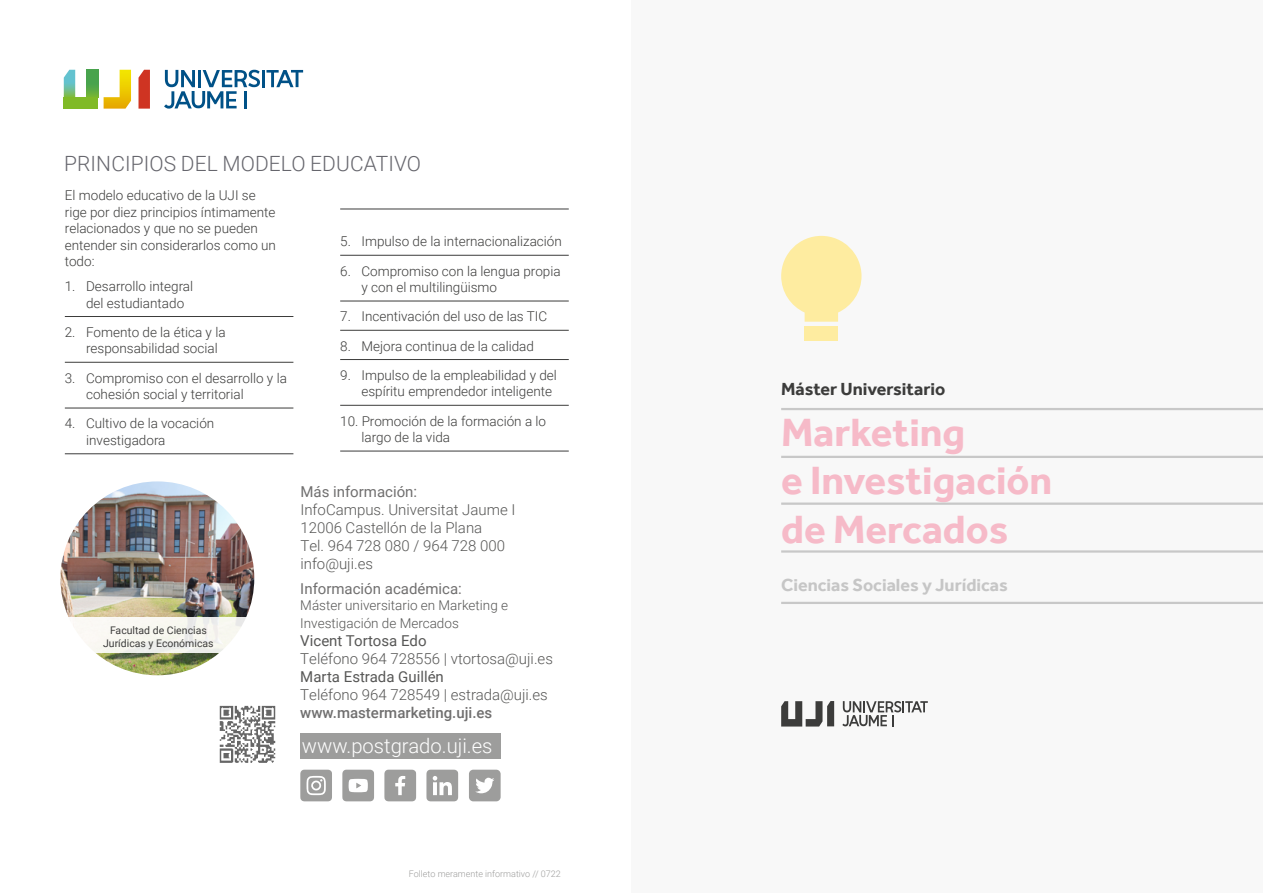
<style>
.page{position:relative;width:1263px;height:893px;background:#fff}
.page>*{position:absolute;margin:0;border:0;box-sizing:border-box;transform-origin:0 0}
.t1{font:700 40.5px/48.6px "Effra";color:#f6bac8}
.t2{font:300 21px "Roboto";letter-spacing:.005em;color:#66666d}
.t3{font:300 20.25px "Roboto";color:#fff}
.t4{font:700 18px "Effra";color:#c6c6c6}
.t5{font:700 18px "Effra";color:#3c3c3b}
.t6{font:300 15px/18px "Roboto";color:#575756}
.t7{font:15px "Roboto";color:#706f6f}
.t8{font:15px "Roboto";color:#575756}
.t9{font:500 15px "Roboto";color:#706f6f}
.t10{font:300 13.5px/16.5px "Roboto";color:#3c3c3b}
.t11{font:300 13.5px/18px "Roboto";color:#575756}
.t12{font:10.5px/12.6px "Roboto";color:#3c3c3b;text-align:center}
.t13{font:300 9px "Roboto";color:#9d9d9c}
</style>
<div class="page">
<div style="left:300px;top:734px;width:201px;height:25px;background:#9d9d9c"></div>
<img style="left:60px;top:481px;width:194px;height:194px;border-radius:97px">
<svg style="left:68px;top:617px;width:178px;height:36px;fill:#f8f7f0"></svg>
<hr style="left:65px;top:316px;width:228px;height:1px;background:#3c3c3b">
<hr style="left:65px;top:362px;width:228px;height:1px;background:#3c3c3b">
<hr style="left:65px;top:408px;width:228px;height:1px;background:#3c3c3b">
<hr style="left:65px;top:453px;width:228px;height:1px;background:#3c3c3b">
<hr style="left:340px;top:209px;width:229px;height:1px;background:#3c3c3b">
<hr style="left:340px;top:255px;width:229px;height:1px;background:#3c3c3b">
<hr style="left:340px;top:301px;width:229px;height:1px;background:#3c3c3b">
<hr style="left:340px;top:330px;width:229px;height:1px;background:#3c3c3b">
<hr style="left:340px;top:359px;width:229px;height:1px;background:#3c3c3b">
<hr style="left:340px;top:405px;width:229px;height:1px;background:#3c3c3b">
<hr style="left:340px;top:451px;width:229px;height:1px;background:#3c3c3b">
<svg style="left:138px;top:70px;width:12px;height:39px"></svg>
<svg style="left:64px;top:70px;width:11px;height:27px"></svg>
<svg style="left:87px;top:70px;width:11px;height:27px"></svg>
<div style="left:64px;top:97px;width:34px;height:12px;background:#80ba27"></div>
<svg style="left:104px;top:70px;width:27px;height:39px"></svg>
<hr style="left:262px;top:70px;width:3px;height:17px;background:#005187">
<svg style="left:266px;top:70px;width:37px;height:17px"></svg>
<svg style="left:164px;top:70px;width:96px;height:39px"></svg>
<div style="left:631px;top:0;width:632px;height:893px;background:#f8f8f8"></div>
<svg style="left:300px;top:770px;width:158px;height:31px"></svg>
<svg style="left:469px;top:770px;width:32px;height:31px"></svg>
<img style="left:219px;top:705px;width:57px;height:58px">
<svg style="left:842px;top:701px;width:86px;height:25px"></svg>
<svg style="left:781px;top:701px;width:53px;height:25px"></svg>
<hr style="left:781px;top:408px;width:482px;height:2px;background:#c8c8c8">
<hr style="left:781px;top:456px;width:482px;height:2px;background:#c8c8c8">
<hr style="left:781px;top:502px;width:482px;height:3px;background:#c8c8c8">
<hr style="left:781px;top:550px;width:482px;height:3px;background:#c8c8c8">
<hr style="left:781px;top:602px;width:482px;height:2px;background:#c8c8c8">
<svg style="left:781px;top:236px;width:80px;height:86px"></svg>
<div style="left:805px;top:327px;width:33px;height:14px;background:#feeca0"></div>
<h2 class="t2" style="left:64px;top:149px;width:359px">PRINCIPIOS DEL MODELO EDUCATIVO</h2>
<p class="t10" style="left:65px;top:187px;width:213px">El modelo educativo de la UJI se rige por diez principios íntimamente relacionados y que no se pueden entender sin considerarlos como un todo:</p>
<p class="t10" style="left:86px;top:278px;width:109px;text-indent:-21px">1. Desarrollo integral del estudiantado</p>
<p class="t10" style="left:86px;top:323px;width:141px;text-indent:-21px">2. Fomento de la ética y la responsabilidad social</p>
<p class="t10" style="left:86px;top:369px;width:202px;text-indent:-21px">3. Compromiso con el desarrollo y la cohesión social y territorial</p>
<p class="t10" style="left:86px;top:415px;width:130px;text-indent:-21px">4. Cultivo de la vocación investigadora</p>
<p class="t10" style="left:340px;top:233px;width:223px">5. Impulso de la internacionalización</p>
<p class="t10" style="left:361px;top:262px;width:201px;text-indent:-21px">6. Compromiso con la lengua propia y con el multilingüismo</p>
<p class="t10" style="left:340px;top:308px;width:208px">7. Incentivación del uso de las TIC</p>
<p class="t10" style="left:340px;top:337px;width:195px">8. Mejora continua de la calidad</p>
<p class="t10" style="left:361px;top:366px;width:197px;text-indent:-21px">9. Impulso de la empleabilidad y del espíritu emprendedor inteligente</p>
<p class="t10" style="left:361px;top:412px;width:186px;text-indent:-21px">10. Promoción de la formación a lo largo de la vida</p>
<p class="t12" style="left:103px;top:624px;width:112px">Facultad de Ciencias<br>Jurídicas y Económicas</p>
<p class="t7" style="left:300px;top:481px;width:118px">Más información:</p>
<p class="t6" style="left:300px;top:500px;width:216px">InfoCampus. Universitat Jaume I<br>12006 Castellón de la Plana<br>Tel. 964 728 080 / 964 728 000 info@uji.es</p>
<p class="t7" style="left:300px;top:578px;width:163px">Información académica:</p>
<p class="t11" style="left:300px;top:596px;width:209px">Máster universitario en Marketing e<br>Investigación de Mercados</p>
<p class="t8" style="left:300px;top:630px;width:128px">Vicent Tortosa Edo</p>
<p class="t6" style="left:300px;top:649px;width:254px">Teléfono 964 728556 | vtortosa@uji.es</p>
<p class="t8" style="left:300px;top:666px;width:145px">Marta Estrada Guillén</p>
<p class="t6" style="left:300px;top:685px;width:249px">Teléfono 964 728549 | estrada@uji.es</p>
<p class="t9" style="left:300px;top:702px;width:194px">www.mastermarketing.uji.es</p>
<h3 class="t3" style="left:302px;top:731px;width:192px">www.postgrado.uji.es</h3>
<p class="t13" style="left:409px;top:867px;width:153px">Folleto meramente informativo // 0722</p>
<h3 class="t5" style="left:781px;top:379px;width:166px">Máster Universitario</h3>
<h1 class="t1" style="left:781px;top:408px;width:273px">Marketing<br>e Investigación de Mercados</h1>
<h3 class="t4" style="left:781px;top:575px;width:228px">Ciencias Sociales y Jurídicas</h3>
</div>
